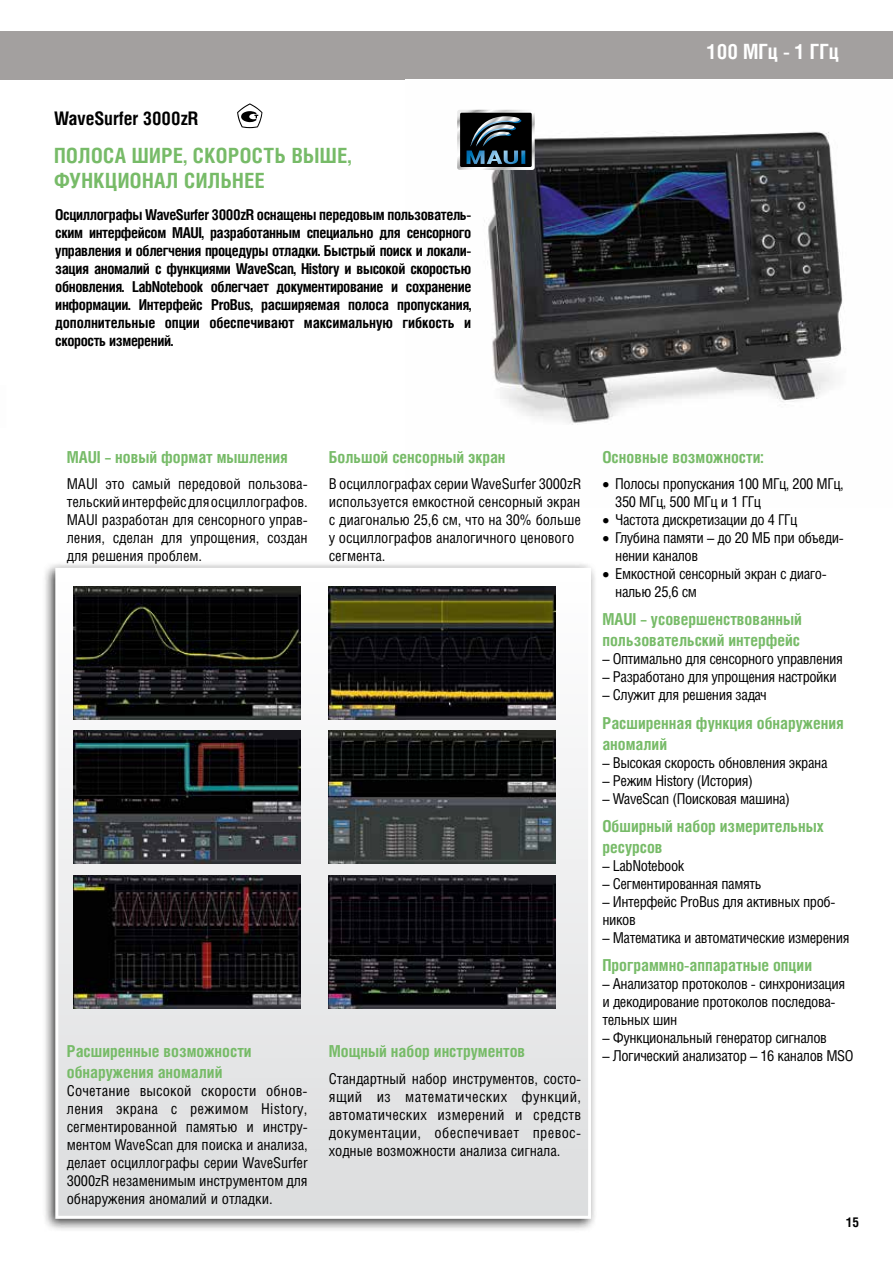
<style>
.page{position:relative;width:893px;height:1263px;background:#fff}
.page>*{position:absolute;margin:0;border:0;box-sizing:border-box;transform-origin:0 0}
.t1{font:700 21px/25.2px "Helios Cond C";letter-spacing:.02em;color:#77bb68}
.t2{font:700 21px "Helios Cond C";color:#fff}
.t3{font:700 18.75px "Helios Cond C";color:#000}
.t4{font:700 16.5px/21px "Helios Cond C";color:#77bb68}
.t5{font:15px/18px "Helios Cond C";letter-spacing:-.025em;color:#000}
.t6{font:700 15px/18px "Helios Cond C";letter-spacing:-.01em;color:#000;text-align:justify}
.t7{font:15px/18px "Helios Cond C";letter-spacing:-.005em;color:#000}
.t8{font:700 13.5px "Helios Cond C";color:#000}
</style>
<div class="page">
<div style="left:0;top:31px;width:893px;height:48px;background:#a3a09f"></div>
<img style="left:473px;top:109px;width:370px;height:316px">
<div style="left:42px;top:561px;width:556px;height:671px;background:#000;opacity:.75"></div>
<div style="left:57px;top:569px;width:533px;height:648px;background:linear-gradient(to bottom,#f6f6f7,#dcddde)"></div>
<div style="left:55px;top:568px;width:536px;height:651px;border:3px solid #fff"></div>
<img style="left:74px;top:586px;width:227px;height:133px">
<img style="left:74px;top:730px;width:227px;height:134px">
<img style="left:74px;top:875px;width:227px;height:133px">
<img style="left:329px;top:586px;width:227px;height:133px">
<img style="left:329px;top:730px;width:227px;height:134px">
<img style="left:329px;top:875px;width:227px;height:133px">
<svg style="left:237px;top:103px;width:25px;height:25px"></svg>
<svg style="left:457px;top:110px;width:78px;height:60px;background:#404b52"></svg>
<p class="t3" style="left:54px;top:107px;width:146px">WaveSurfer 3000zR</p>
<h1 class="t1" style="left:54px;top:142px;width:299px">ПОЛОСА ШИРЕ, СКОРОСТЬ ВЫШЕ,<br>ФУНКЦИОНАЛ СИЛЬНЕЕ</h1>
<p class="t6" style="left:55px;top:205px;width:418px">Осциллографы WaveSurfer 3000zR оснащены передовым пользователь&shy;ским интерфейсом MAUI, разработанным специально для сенсорного управления и облегчения процедуры отладки. Быстрый поиск и локали&shy;зация аномалий с функциями WaveScan, History и высокой скоростью обновления. LabNotebook облегчает документирование и сохранение информации. Интерфейс ProBus, расширяемая полоса пропускания, дополнительные опции обеспечивают максимальную гибкость и скорость измерений.</p>
<h1 class="t2" style="left:707px;top:39px;width:134px">100 МГц - 1 ГГц</h1>
<p class="t4" style="left:67px;top:446px;width:223px">MAUI – новый формат мышления</p>
<p class="t5" style="left:67px;top:474px;width:242px;text-align:justify">MAUI это самый передовой пользова&shy;тельский интерфейс для осциллографов.<br>MAUI разработан для сенсорного управ&shy;ления, сделан для упрощения, создан для решения проблем.</p>
<p class="t4" style="left:329px;top:446px;width:178px">Большой сенсорный экран</p>
<p class="t7" style="left:329px;top:474px;width:254px">В осциллографах серии WaveSurfer 3000zR используется емкостной сенсорный экран с диагональю 25,6 см, что на 30% больше у осциллографов аналогичного ценового сегмента.</p>
<p class="t4" style="left:67px;top:1040px;width:186px">Расширенные возможности обнаружения аномалий</p>
<p class="t5" style="left:67px;top:1081px;width:242px;text-align:justify">Сочетание высокой скорости обнов&shy;ления экрана с режимом History, сегментированной памятью и инстру&shy;ментом WaveScan для поиска и анализа, делает осциллографы серии WaveSurfer 3000zR незаменимым инструментом для обнаружения аномалий и отладки.</p>
<p class="t4" style="left:329px;top:1040px;width:198px">Мощный набор инструментов</p>
<p class="t5" style="left:329px;top:1069px;width:254px;text-align:justify">Стандартный набор инструментов, состо&shy;ящий из математических функций, автоматических измерений и средств документации, обеспечивает превос&shy;ходные возможности анализа сигнала.</p>
<p class="t4" style="left:602px;top:446px;width:163px">Основные возможности:</p>
<p class="t5" style="left:615px;top:474px;width:230px;text-indent:-13px">• Полосы пропускания 100 МГц, 200 МГц,<br>350 МГц, 500 МГц и 1 ГГц</p>
<p class="t5" style="left:602px;top:510px;width:197px">• Частота дискретизации до 4 ГГц</p>
<p class="t5" style="left:615px;top:528px;width:230px;text-indent:-13px">• Глубина памяти – до 20 МБ при объеди&shy;нении каналов</p>
<p class="t5" style="left:615px;top:564px;width:213px;text-indent:-13px">• Емкостной сенсорный экран с диаго&shy;налью 25,6 см</p>
<p class="t4" style="left:602px;top:609px;width:201px">MAUI – усовершенствованный пользовательский интерфейс</p>
<p class="t5" style="left:602px;top:650px;width:242px">– Оптимально для сенсорного управления</p>
<p class="t5" style="left:602px;top:668px;width:236px">– Разработано для упрощения настройки</p>
<p class="t5" style="left:602px;top:686px;width:166px">– Служит для решения задач</p>
<p class="t4" style="left:602px;top:712px;width:243px">Расширенная функция обнаружения аномалий</p>
<p class="t5" style="left:602px;top:753px;width:227px">– Высокая скорость обновления экрана</p>
<p class="t5" style="left:602px;top:771px;width:152px">– Режим History (История)</p>
<p class="t5" style="left:602px;top:789px;width:189px">– WaveScan (Поисковая машина)</p>
<p class="t4" style="left:602px;top:815px;width:223px">Обширный набор измерительных ресурсов</p>
<p class="t5" style="left:602px;top:856px;width:83px">– LabNotebook</p>
<p class="t5" style="left:602px;top:874px;width:161px">– Сегментированная память</p>
<p class="t5" style="left:602px;top:892px;width:234px">– Интерфейс ProBus для активных проб&shy;ников</p>
<p class="t5" style="left:602px;top:928px;width:249px">– Математика и автоматические измерения</p>
<p class="t4" style="left:602px;top:954px;width:211px">Программно-аппаратные опции</p>
<p class="t5" style="left:602px;top:975px;width:244px">– Анализатор протоколов - синхронизация и декодирование протоколов последова&shy;тельных шин</p>
<p class="t5" style="left:602px;top:1029px;width:226px">– Функциональный генератор сигналов</p>
<p class="t5" style="left:602px;top:1047px;width:253px">– Логический анализатор – 16 каналов MSO</p>
<p class="t8" style="left:846px;top:1214px;width:15px">15</p>
</div>
